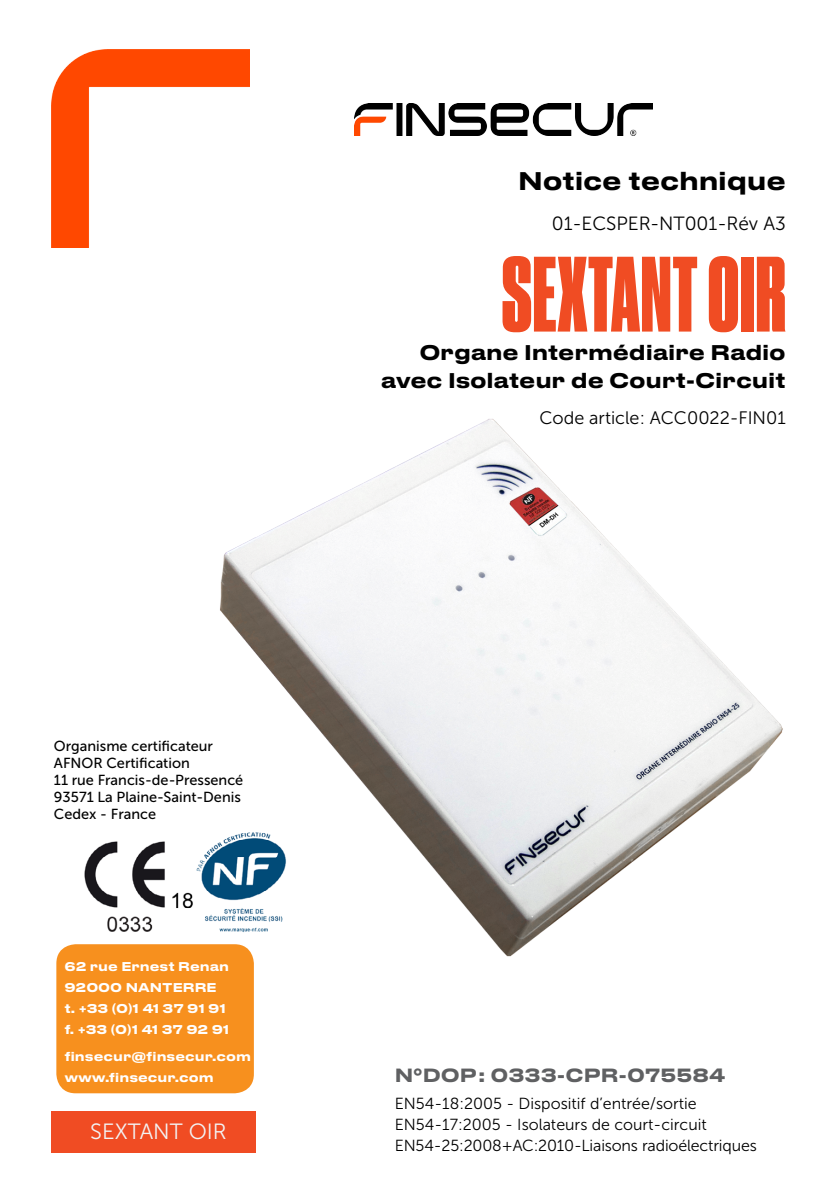
<style>
.page{position:relative;width:840px;height:1191px;background:#fff}
.page>*{position:absolute;margin:0;border:0;box-sizing:border-box;transform-origin:0 0}
.t1{font:100.6px "Druk Condensed Super";letter-spacing:.01em;color:#f04c23}
.t2{font:500 24px "Druk Text Wide";letter-spacing:-.01em;color:#000}
.t3{font:22px "Museo Sans 300";color:#f3f3f4}
.t4{font:500 20px/28px "Druk Text Wide";letter-spacing:-.01em;color:#000;text-align:right}
.t5{font:19px "Museo Sans 300";color:#000}
.t6{font:18px "Museo Sans 300";color:#000}
.t7{font:500 18px "Druk Text Wide";color:#5f6062}
.t8{font:16px/21px "Museo Sans 300";color:#000}
.t9{font:14.4px/17px "Museo Sans 500";color:#000}
.t10{font:500 12px/21.2px "Druk Text Wide";color:#fff}
</style>
<div class="page">
<img style="left:52px;top:50px;width:197px;height:197px">
<div style="left:56px;top:944px;width:198px;height:149px;background:#f7901e;border-radius:19px"></div>
<div style="left:52px;top:1110px;width:204px;height:42px;background:#f04c23"></div>
<img style="left:355px;top:103px;width:297px;height:32px">
<img style="left:84px;top:841px;width:128px;height:91px">
<img style="left:212px;top:419px;width:571px;height:548px">
<p class="t9" style="left:54px;top:738px;width:191px">Organisme certificateur<br>AFNOR Certification<br>11 rue Francis-de-Pressencé<br>93571 La Plaine-Saint-Denis<br>Cedex - France</p>
<p class="t10" style="left:64px;top:954px;width:166px">62 rue Ernest Renan<br>92000 NANTERRE t. +33 (0)1 41 37 91 91 f. +33 (0)1 41 37 92 91</p>
<p class="t10" style="left:64px;top:1044px;width:188px">finsecur@finsecur.com www.finsecur.com</p>
<h3 class="t3" style="left:90px;top:1119px;width:53px">sextant</h3>
<h3 class="t3" style="left:188px;top:1119px;width:28px">oir</h3>
<h2 class="t2" style="left:518px;top:160px;width:269px">Notice technique</h2>
<p class="t5" style="left:551px;top:213px;width:235px">01-ECSPER-NT001-Rév A3</p>
<h1 class="t1" style="left:501px;top:233px;width:285px">SEXTANT OIR</h1>
<p class="t4" style="left:380px;top:336px;width:406px">Organe Intermédiaire Radio avec Isolateur de Court-Circuit</p>
<p class="t6" style="left:539px;top:408px;width:248px">Code article : ACC0022-FIN01</p>
<p class="t7" style="left:394px;top:1059px;width:332px">N°DOP : 0333-CPR-075584</p>
<p class="t8" style="left:394px;top:1092px;width:363px">EN54-18:2005 - Dispositif d’entrée/sortie<br>EN54-17:2005 - Isolateurs de court-circuit<br>EN54-25:2008+AC:2010-Liaisons radioélectriques</p>
</div>
